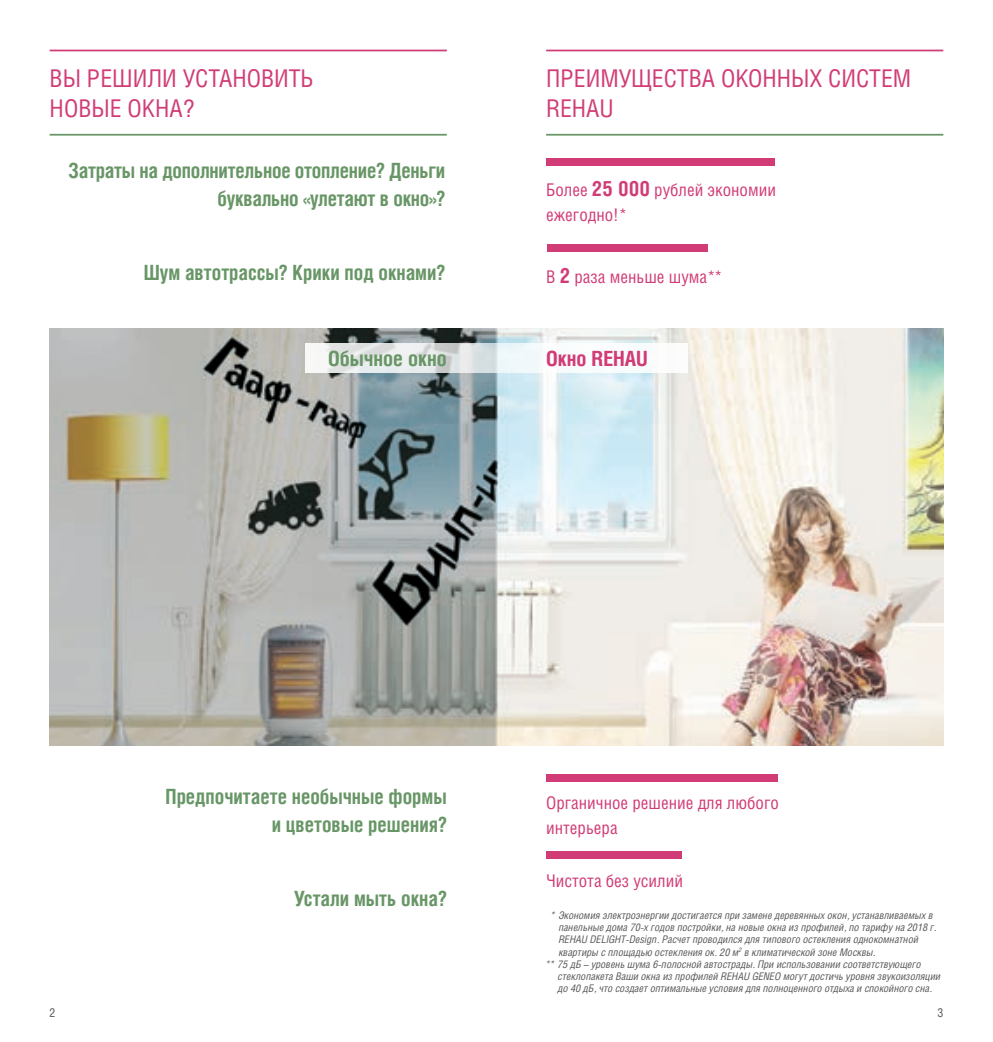
<style>
.page{position:relative;width:993px;height:1042px;background:#fff}
.page>*{position:absolute;margin:0;border:0;box-sizing:border-box;transform-origin:0 0}
.t1{font:24.5px/29.8px "Helios Cond C";color:#d13c76}
.t2{font:700 21px/28px "Helios Cond C";color:#689666;text-align:right;scale:.95 1}
.t3{font:700 21px "Helios Cond C";color:#689666}
.t4{font:700 21px "Helios Cond C";color:#d13c76}
.t5{font:17.5px/24.5px "Helios Cond C";color:#d13c76}
.t6{font:12.25px "Helios Cond C";color:#57585a}
.t7{font:italic 10.5px "Helios Cond C";color:#57585a}
.s1{font-weight:700;font-size:21px}
</style>
<div class="page">
<hr style="left:50px;top:50px;width:396px;height:1px;background:#d13c76">
<hr style="left:546px;top:50px;width:397px;height:1px;background:#d13c76">
<hr style="left:50px;top:134px;width:396px;height:2px;background:#689666">
<hr style="left:546px;top:134px;width:397px;height:2px;background:#689666">
<img style="left:50px;top:328px;width:893px;height:417px">
<div style="left:546px;top:158px;width:228px;height:7px;background:#d13c76"></div>
<div style="left:546px;top:774px;width:231px;height:7px;background:#d13c76"></div>
<div style="left:546px;top:245px;width:161px;height:7px;background:#d13c76"></div>
<div style="left:546px;top:852px;width:136px;height:7px;background:#d13c76"></div>
<svg style="left:305px;top:343px;width:382px;height:29px"></svg>
<h1 class="t1" style="left:50px;top:63px;width:265px">ВЫ РЕШИЛИ УСТАНОВИТЬ<br>НОВЫЕ ОКНА?</h1>
<h2 class="t2" style="left:68px;top:156px;width:398px">Затраты на дополнительное отопление? Деньги буквально «улетают в окно»?</h2>
<h2 class="t2" style="left:144px;top:258px;width:319px">Шум автотрассы? Крики под окнами?</h2>
<h1 class="t1" style="left:546px;top:63px;width:366px">ПРЕИМУЩЕСТВА ОКОННЫХ СИСТЕМ<br>REHAU</h1>
<h3 class="t5" style="left:546px;top:177px;width:231px">Более <span class="s1">25 000</span> рублей экономии ежегодно!*</h3>
<h3 class="t5" style="left:546px;top:264px;width:178px">В <span class="s1">2</span> раза меньше шума**</h3>
<h2 class="t3" style="left:328px;top:346px;width:120px">Обычное окно</h2>
<h2 class="t4" style="left:546px;top:346px;width:103px">Окно REHAU</h2>
<h2 class="t2" style="left:165px;top:782px;width:297px">Предпочитаете необычные формы и цветовые решения?</h2>
<h2 class="t2" style="left:294px;top:883px;width:162px">Устали мыть окна?</h2>
<h3 class="t5" style="left:546px;top:790px;width:234px">Органичное решение для любого интерьера</h3>
<h3 class="t5" style="left:546px;top:868px;width:138px">Чистота без усилий</h3>
<p class="t7" style="left:551px;top:909px;width:383px">* Экономия электроэнергии достигается при замене деревянных окон, устанавливаемых в</p>
<p class="t7" style="left:558px;top:921px;width:379px">панельные дома 70-х годов постройки, на новые окна из профилей, по тарифу на 2018 г.</p>
<p class="t7" style="left:558px;top:933px;width:361px">REHAU DELIGHT-Design. Расчет проводился для типового остекления однокомнатной</p>
<p class="t7" style="left:558px;top:945px;width:318px">квартиры с площадью остекления ок. 20 м<sup>2</sup> в климатической зоне Москвы.</p>
<p class="t7" style="left:546px;top:958px;width:376px">** 75 дБ – уровень шума 6-полосной автострады. При использовании соответствующего</p>
<p class="t7" style="left:557px;top:970px;width:384px">стеклопакета Ваши окна из профилей REHAU GENEO могут достичь уровня звукоизоляции</p>
<p class="t7" style="left:557px;top:982px;width:376px">до 40 дБ, что создает оптимальные условия для полноценного отдыха и спокойного сна.</p>
<p class="t6" style="left:50px;top:1005px;width:7px">2</p>
<p class="t6" style="left:937px;top:1005px;width:7px">3</p>
</div>
